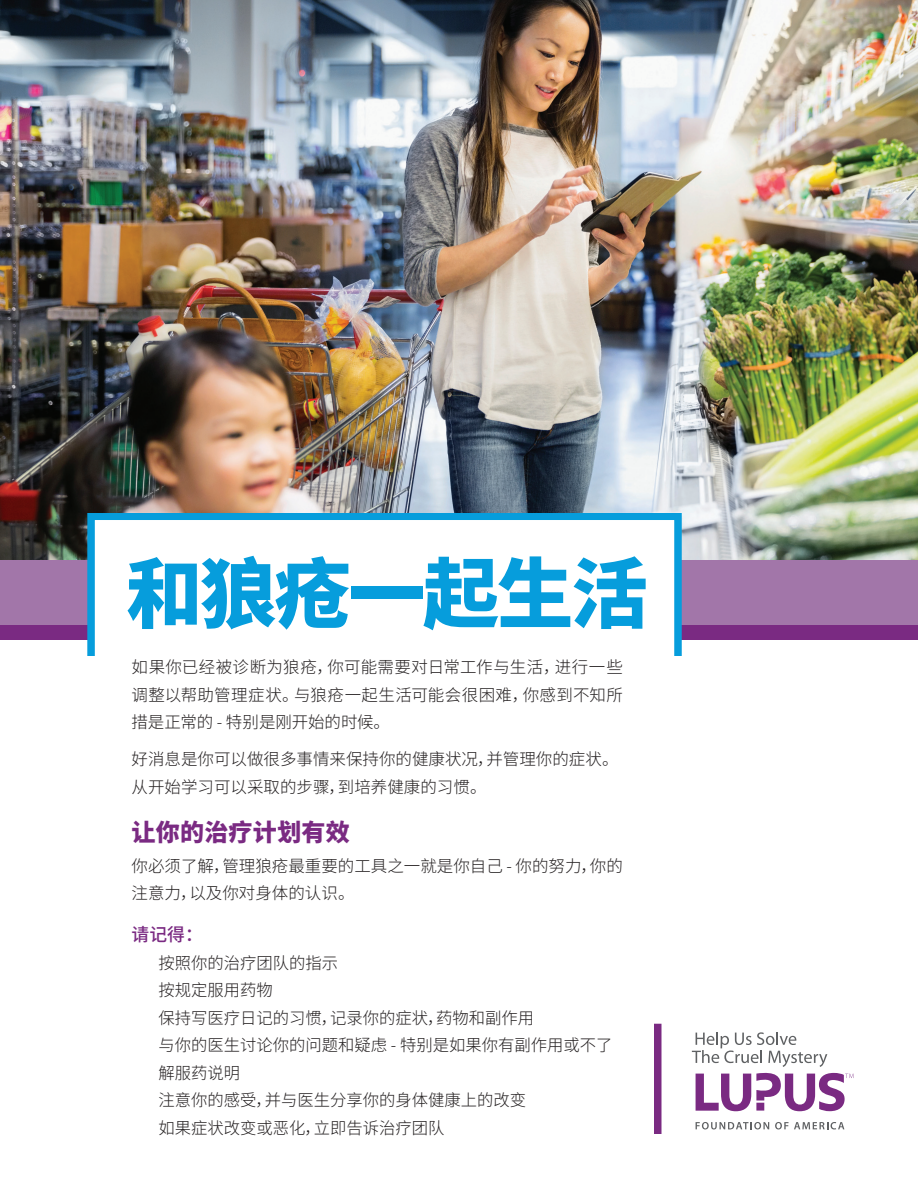
<style>
.page{position:relative;width:918px;height:1188px;background:#fff}
.page>*{position:absolute;margin:0;border:0;box-sizing:border-box;transform-origin:0 0}
.t1{font:800 76.5px "Source Han Sans CN";letter-spacing:-.03em;color:#069ddc}
.Subhead_Manadrin{font:800 24px "Source Han Sans CN";letter-spacing:.01em;color:#7a2a82}
.Text_Before_Bullet_M{font:500 18px "Source Han Sans CN";color:#7a2a82}
.Round_Bullets_Mandar{font:300 16.5px/27.6px "Source Han Sans CN";color:#231f20}
.Last_Paragraph_Text{font:300 16.5px/27.6px "Source Han Sans CN";color:#231f20}
.Paragraph_Text_Manda{font:300 16.5px/27.6px "Source Han Sans CN";letter-spacing:.015em;color:#231f20;text-align:justify}
</style>
<div class="page">
<img style="left:0;top:0;width:918px;height:561px">
<div style="left:0;top:625px;width:918px;height:15px;background:#7a2a82"></div>
<div style="left:0;top:561px;width:918px;height:64px;background:#a276a9"></div>
<svg style="left:696px;top:1122px;width:73px;height:7px"></svg>
<svg style="left:775px;top:1122px;width:69px;height:7px"></svg>
<svg style="left:692px;top:1032px;width:162px;height:79px"></svg>
<div style="left:654px;top:1024px;width:8px;height:110px;background:#7a2a82"></div>
<svg style="left:84px;top:513px;width:598px;height:142px"></svg>
<p class="t1" style="left:126px;top:551px;width:523px">和狼疮一起生活</p>
<p class="Paragraph_Text_Manda" style="left:132px;top:654px;width:493px">如果你已经被诊断为狼疮，你可能需要对日常工作与生活，进行一些调整以帮助管理症状。与狼疮一起生活可能会很困难，你感到不知所措是正常的 - 特别是刚开始的时候。</p>
<p class="Last_Paragraph_Text" style="left:132px;top:746px;width:488px">好消息是你可以做很多事情来保持你的健康状况，并管理你的症状。从开始学习可以采取的步骤，到培养健康的习惯。</p>
<p class="Subhead_Manadrin" style="left:132px;top:818px;width:220px">让你的治疗计划有效</p>
<p class="Last_Paragraph_Text" style="left:132px;top:852px;width:493px">你必须了解，管理狼疮最重要的工具之一就是你自己 - 你的努力，你的注意力，以及你对身体的认识。</p>
<p class="Text_Before_Bullet_M" style="left:132px;top:924px;width:73px">请记得：</p>
<p class="Round_Bullets_Mandar" style="left:159px;top:949px;width:181px">按照你的治疗团队的指示</p>
<p class="Round_Bullets_Mandar" style="left:159px;top:977px;width:116px">按规定服用药物</p>
<p class="Round_Bullets_Mandar" style="left:159px;top:1004px;width:377px">保持写医疗日记的习惯，记录你的症状，药物和副作用</p>
<p class="Round_Bullets_Mandar" style="left:159px;top:1032px;width:455px">与你的医生讨论你的问题和疑虑 - 特别是如果你有副作用或不了解服药说明</p>
<p class="Round_Bullets_Mandar" style="left:159px;top:1087px;width:369px">注意你的感受，并与医生分享你的身体健康上的改变</p>
<p class="Round_Bullets_Mandar" style="left:159px;top:1115px;width:287px">如果症状改变或恶化，立即告诉治疗团队</p>
</div>
